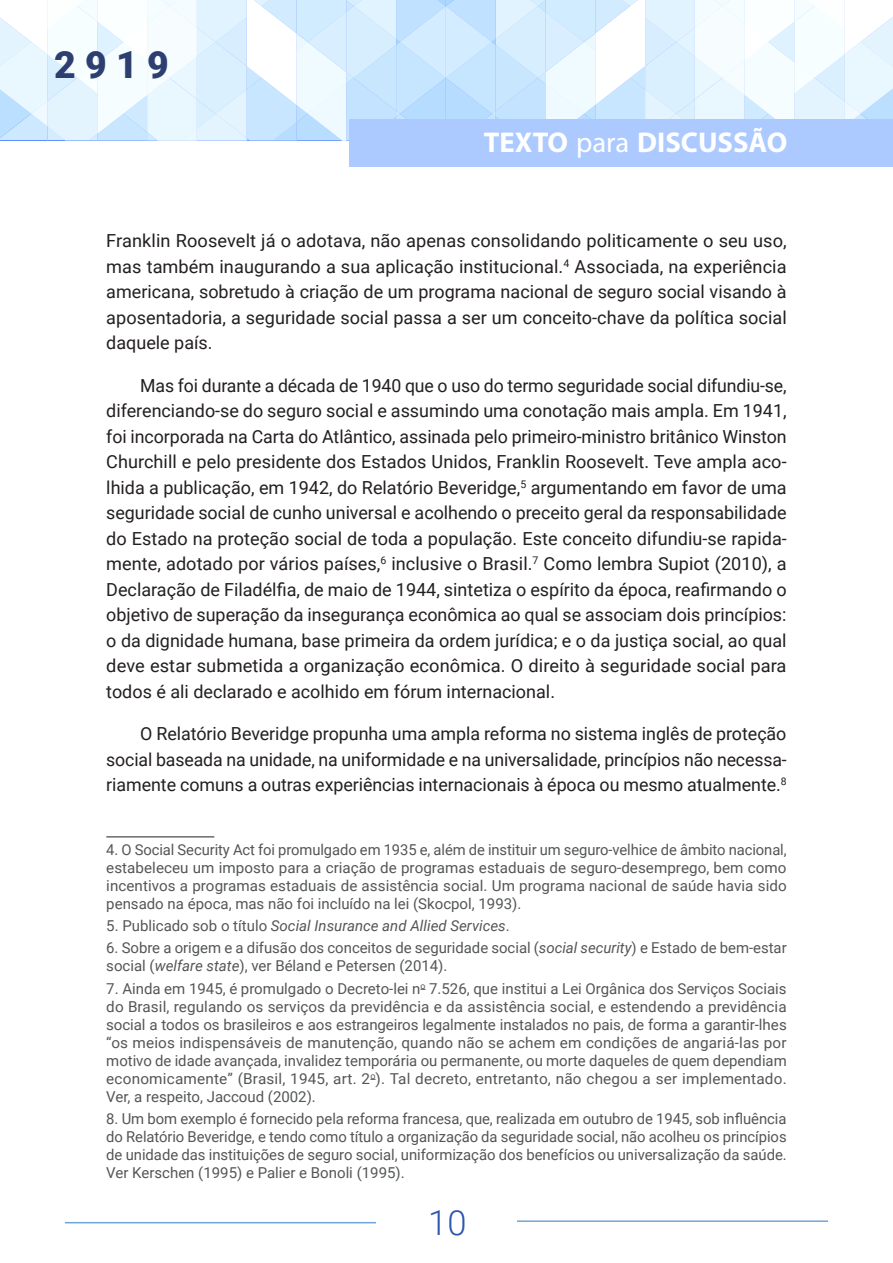
<style>
.page{position:relative;width:893px;height:1263px;background:#fff}
.page>*{position:absolute;margin:0;border:0;box-sizing:border-box;transform-origin:0 0}
.t1{font:900 37.5px "Roboto";color:#2c3f70}
.t2{font:300 34.5px "Roboto";color:#2c55ae}
.t3{font:700 28.65px "Myriad Pro";color:#fff}
.texto_corrido{font:18px/25.5px "Roboto";color:#231f20;text-align:justify}
.nota_rodape{font:15px/18px "Roboto";color:#545557;text-align:justify}
.nota_rodape-2{font:italic 15px "Roboto";color:#545557}
.s1{font-weight:400}
.s2{font-style:normal}
.s3{font-style:italic}
</style>
<div class="page">
<svg style="left:0;top:0;width:893px;height:140px"></svg>
<div style="left:349px;top:119px;width:544px;height:48px;background:#accaff"></div>
<hr style="left:517px;top:1220px;width:311px;height:2px;background:#6fa5d9">
<hr style="left:65px;top:1222px;width:311px;height:1px;background:#6fa5d9">
<hr style="left:106px;top:836px;width:108px;height:1px;background:#231f20">
<h1 class="t1" style="left:54px;top:38px;width:116px">2919</h1>
<h3 class="t3" style="left:484px;top:124px;width:305px">TEXTO <span class="s1">para</span> DISCUSSÃO</h3>
<p class="texto_corrido" style="left:106px;top:228px;width:682px">Franklin Roosevelt já o adotava, não apenas consolidando politicamente o seu uso, mas também inaugurando a sua aplicação institucional.<sup>4</sup> Associada, na experiência americana, sobretudo à criação de um programa nacional de seguro social visando à aposentadoria, a seguridade social passa a ser um conceito-chave da política social daquele país.</p>
<p class="texto_corrido" style="left:106px;top:372px;width:682px;text-indent:34px">Mas foi durante a década de 1940 que o uso do termo seguridade social difundiu-se, diferenciando-se do seguro social e assumindo uma conotação mais ampla. Em 1941, foi incorporada na Carta do Atlântico, assinada pelo primeiro-ministro britânico Winston Churchill e pelo presidente dos Estados Unidos, Franklin Roosevelt. Teve ampla aco&shy;lhida a publicação, em 1942, do Relatório Beveridge,<sup>5</sup> argumentando em favor de uma seguridade social de cunho universal e acolhendo o preceito geral da responsabilidade do Estado na proteção social de toda a população. Este conceito difundiu-se rapida&shy;mente, adotado por vários países,<sup>6</sup> inclusive o Brasil.<sup>7</sup> Como lembra Supiot (2010), a Declaração de Filadélfia, de maio de 1944, sintetiza o espírito da época, reafirmando o objetivo de superação da insegurança econômica ao qual se associam dois princípios: o da dignidade humana, base primeira da ordem jurídica; e o da justiça social, ao qual deve estar submetida a organização econômica. O direito à seguridade social para todos é ali declarado e acolhido em fórum internacional.</p>
<p class="texto_corrido" style="left:106px;top:721px;width:682px;text-indent:34px">O Relatório Beveridge propunha uma ampla reforma no sistema inglês de proteção social baseada na unidade, na uniformidade e na universalidade, princípios não necessa&shy;riamente comuns a outras experiências internacionais à época ou mesmo atualmente.<sup>8</sup></p>
<p class="nota_rodape" style="left:106px;top:840px;width:682px">4. O Social Security Act foi promulgado em 1935 e, além de instituir um seguro-velhice de âmbito nacional, estabeleceu um imposto para a criação de programas estaduais de seguro-desemprego, bem como incentivos a programas estaduais de assistência social. Um programa nacional de saúde havia sido pensado na época, mas não foi incluído na lei (Skocpol, 1993).</p>
<p class="nota_rodape-2" style="left:106px;top:915px;width:405px"><span class="s2">5. Publicado sob o título</span> Social Insurance and Allied Services<span class="s2">.</span></p>
<p class="nota_rodape" style="left:106px;top:938px;width:682px">6. Sobre a origem e a difusão dos conceitos de seguridade social (<span class="s3">social security</span>) e Estado de bem-estar social (<span class="s3">welfare state</span>), ver Béland e Petersen (2014).</p>
<p class="nota_rodape" style="left:106px;top:979px;width:682px">7. Ainda em 1945, é promulgado o Decreto-lei n<sup>o</sup> 7.526, que institui a Lei Orgânica dos Serviços Sociais do Brasil, regulando os serviços da previdência e da assistência social, e estendendo a previdência social a todos os brasileiros e aos estrangeiros legalmente instalados no pais, de forma a garantir-lhes “os meios indispensáveis de manutenção, quando não se achem em condições de angariá-las por motivo de idade avançada, invalidez temporária ou permanente, ou morte daqueles de quem dependiam economicamente” (Brasil, 1945, art. 2<sup>o</sup>). Tal decreto, entretanto, não chegou a ser implementado.<br>Ver, a respeito, Jaccoud (2002).</p>
<p class="nota_rodape" style="left:106px;top:1109px;width:682px">8. Um bom exemplo é fornecido pela reforma francesa, que, realizada em outubro de 1945, sob influência do Relatório Beveridge, e tendo como título a organização da seguridade social, não acolheu os princípios de unidade das instituições de seguro social, uniformização dos benefícios ou universalização da saúde.<br>Ver Kerschen (1995) e Palier e Bonoli (1995).</p>
<h2 class="t2" style="left:428px;top:1198px;width:40px">10</h2>
</div>
